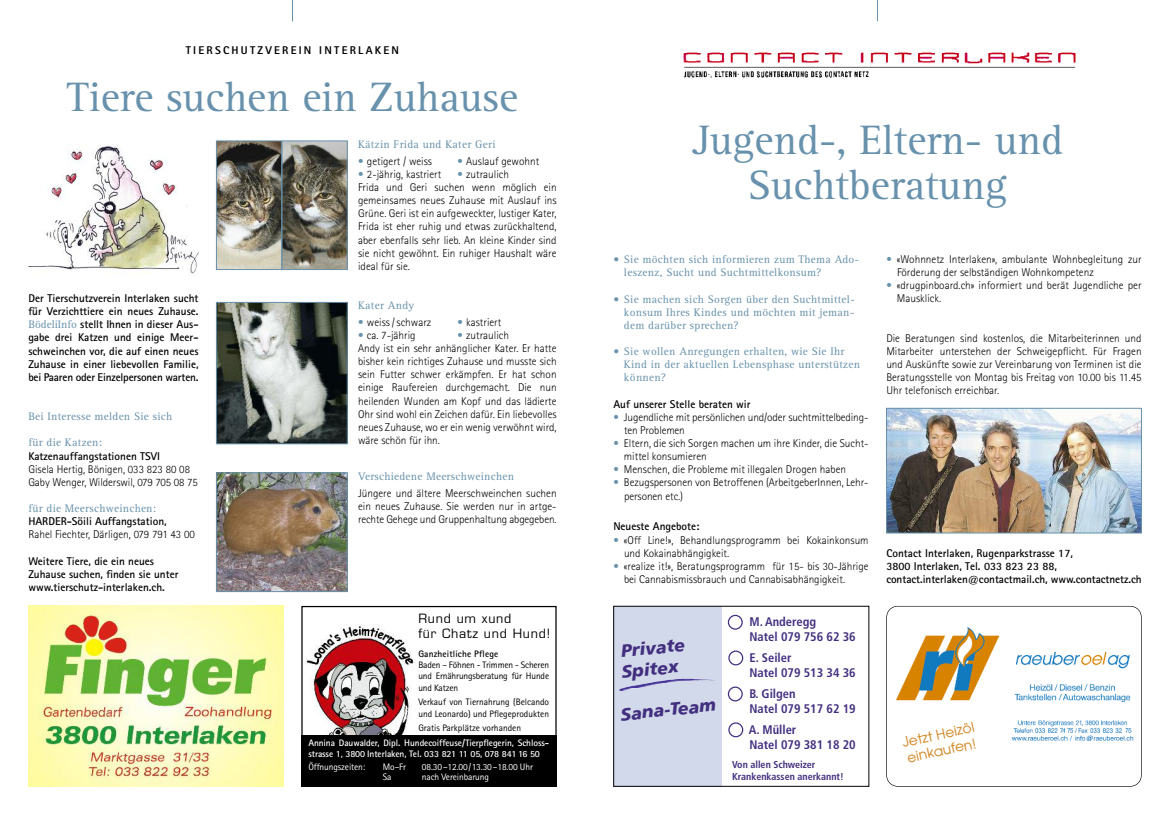
<style>
.page{position:relative;width:1170px;height:815px;background:#fff}
.page>*{position:absolute;margin:0;border:0;box-sizing:border-box;transform-origin:0 0}
.t1{font:42.5px/45px "Rotis Serif";color:#6791ac;text-align:center}
.t2{font:italic 900 17.5px/21px "Frutiger";color:#432f80}
.t3{font:13.75px/16.2px "Avant Garde";color:#d2841f}
.t4{font:700 condensed 12.5px/15px "Frutiger";color:#432f80}
.t5{font:12.5px/15px "Eurostile";letter-spacing:.06em;color:#000}
.t6{font:300 11.25px/13.1px "Rotis Sans Serif";color:#000}
.t7{font:700 11.25px/13.1px "Rotis Sans Serif";color:#000}
.t8{font:11.25px/13.1px "Rotis Serif";letter-spacing:.025em;color:#6791ac}
.t9{font:800 11.25px "Rotis Sans Serif";letter-spacing:.2em;color:#000}
.t10{font:700 condensed 10px/12px "Frutiger";color:#432f80}
.t11{font:9.38px/11.2px "Rotis Sans Serif";color:#000;text-align:justify}
.t12{font:700 9.38px/11.2px "Rotis Sans Serif";letter-spacing:-.01em;color:#fff}
.t13{font:9.38px "Rotis Sans Serif";letter-spacing:-.01em;color:#fff}
.t14{font:700 9.38px "Rotis Sans Serif";letter-spacing:.015em;color:#000}
.s1{font-family:"Rotis Serif";font-weight:400;color:#6791ac}
.s2{color:#6791ac}
</style>
<div class="page">
<svg style="left:292px;top:0;width:1px;height:21px"></svg>
<img style="left:28px;top:144px;width:170px;height:130px">
<img style="left:218px;top:304px;width:127px;height:138px">
<div style="left:216px;top:302px;width:131px;height:142px;border:1px solid #6791ac"></div>
<img style="left:218px;top:143px;width:62px;height:125px">
<div style="left:216px;top:141px;width:66px;height:129px;border:1px solid #6791ac"></div>
<svg style="left:284px;top:143px;width:61px;height:125px;background:#747063"></svg>
<div style="left:282px;top:141px;width:65px;height:129px;border:1px solid #6791ac"></div>
<img style="left:218px;top:475px;width:127px;height:115px">
<div style="left:216px;top:473px;width:131px;height:119px;border:1px solid #6791ac"></div>
<svg style="left:877px;top:0;width:1px;height:21px"></svg>
<img style="left:684px;top:52px;width:392px;height:26px">
<img style="left:888px;top:410px;width:251px;height:121px">
<div style="left:886px;top:408px;width:255px;height:125px;border:1px solid #6791ac"></div>
<img style="left:306px;top:626px;width:109px;height:110px">
<div style="left:301px;top:606px;width:255px;height:181px;border:1px solid #000"></div>
<div style="left:301px;top:736px;width:255px;height:51px;background:#000"></div>
<img style="left:28px;top:606px;width:255px;height:181px">
<img style="left:896px;top:626px;width:238px;height:116px">
<div style="left:886px;top:606px;width:255px;height:181px;border:1px solid #000;border-radius:11px"></div>
<div style="left:613px;top:606px;width:108px;height:181px;background:#d2d9ea"></div>
<img style="left:619px;top:679px;width:103px;height:12px">
<svg style="left:727px;top:615px;width:15px;height:15px"></svg>
<svg style="left:728px;top:651px;width:15px;height:14px"></svg>
<svg style="left:727px;top:687px;width:15px;height:14px"></svg>
<svg style="left:728px;top:722px;width:15px;height:15px"></svg>
<div style="left:613px;top:606px;width:256px;height:181px;border:1px solid #000"></div>
<p class="t9" style="left:186px;top:46px;width:215px">TIERSCHUTZVEREIN INTERLAKEN</p>
<h1 class="t1" style="left:67px;top:79px;width:452px">Tiere suchen ein Zuhause</h1>
<p class="t7" style="left:28px;top:293px;width:172px;text-align:justify">Der Tierschutzverein Interlaken sucht für Verzichttiere ein neues Zuhause.<br><span class="s1">BödeliInfo</span> stellt Ihnen in dieser Aus&shy;gabe drei Katzen und einige Meer&shy;schweinchen vor, die auf einen neues Zuhause in einer liebevollen Familie, bei Paaren oder Einzelpersonen warten.</p>
<p class="t8" style="left:28px;top:411px;width:145px">Bei Interesse melden Sie sich</p>
<p class="t8" style="left:28px;top:437px;width:75px">für die Katzen:</p>
<p class="t7" style="left:28px;top:450px;width:133px">Katzenauffangstationen TSVI</p>
<p class="t6" style="left:28px;top:463px;width:171px">Gisela Hertig, Bönigen, 033 823 80 08<br>Gaby Wenger, Wilderswil, 079 705 08 75</p>
<p class="t8" style="left:28px;top:503px;width:129px">für die Meerschweinchen:</p>
<p class="t7" style="left:28px;top:516px;width:140px">HARDER-Söili Auffangstation,</p>
<p class="t6" style="left:28px;top:529px;width:168px">Rahel Fiechter, Därligen, 079 791 43 00</p>
<p class="t7" style="left:28px;top:555px;width:152px">Weitere Tiere, die ein neues<br>Zuhause suchen, finden sie unter www.tierschutz-interlaken.ch.</p>
<p class="t8" style="left:358px;top:139px;width:139px">Kätzin Frida und Kater Geri</p>
<p class="t6" style="left:358px;top:156px;width:75px"><span class="s2">•</span> getigert / weiss</p>
<p class="t6" style="left:457px;top:156px;width:83px"><span class="s2">•</span> Auslauf gewohnt</p>
<p class="t6" style="left:358px;top:169px;width:85px"><span class="s2">•</span> 2-jährig, kastriert</p>
<p class="t6" style="left:358px;top:169px;width:200px;text-indent:99px"><span class="s2">•</span> zutraulich<br>Frida und Geri suchen wenn möglich ein gemeinsames neues Zuhause mit Auslauf ins Grüne. Geri ist ein aufgeweckter, lustiger Kater, Frida ist eher ruhig und etwas zurückhaltend, aber ebenfalls sehr lieb. An kleine Kinder sind sie nicht gewöhnt. Ein ruhiger Haushalt wäre ideal für sie.</p>
<p class="t8" style="left:358px;top:300px;width:58px">Kater Andy</p>
<p class="t6" style="left:358px;top:317px;width:75px"><span class="s2">•</span> weiss/schwarz</p>
<p class="t6" style="left:457px;top:317px;width:46px"><span class="s2">•</span> kastriert</p>
<p class="t6" style="left:358px;top:330px;width:59px"><span class="s2">•</span> ca. 7-jährig</p>
<p class="t6" style="left:358px;top:330px;width:200px;text-indent:99px"><span class="s2">•</span> zutraulich<br>Andy ist ein sehr anhänglicher Kater. Er hatte bisher kein richtiges Zuhause und musste sich sein Futter schwer erkämpfen. Er hat schon einige Raufereien durchgemacht. Die nun heilenden Wunden am Kopf und das lädierte Ohr sind wohl ein Zeichen dafür. Ein liebevolles neues Zuhause, wo er ein wenig verwöhnt wird, wäre schön für ihn.</p>
<p class="t8" style="left:358px;top:471px;width:157px">Verschiedene Meerschweinchen</p>
<p class="t6" style="left:358px;top:488px;width:200px;text-align:justify">Jüngere und ältere Meerschweinchen suchen ein neues Zuhause. Sie werden nur in artge&shy;rechte Gehege und Gruppenhaltung abgegeben.</p>
<h1 class="t1" style="left:691px;top:121px;width:373px">Jugend-, Eltern- und<br>Suchtberatung</h1>
<p class="t8" style="left:624px;top:254px;width:237px;text-indent:-11px">• Sie möchten sich informieren zum Thema Ado&shy;leszenz, Sucht und Suchtmittelkonsum?</p>
<p class="t8" style="left:624px;top:294px;width:232px;text-align:justify;text-indent:-11px">• Sie machen sich Sorgen über den Suchtmittel&shy;konsum Ihres Kindes und möchten mit jeman&shy;dem darüber sprechen?</p>
<p class="t8" style="left:624px;top:346px;width:237px;text-indent:-11px">• Sie wollen Anregungen erhalten, wie Sie Ihr<br>Kind in der aktuellen Lebensphase unterstützen können?</p>
<p class="t7" style="left:613px;top:398px;width:139px">Auf unserer Stelle beraten wir</p>
<p class="t6" style="left:624px;top:412px;width:246px;text-indent:-11px"><span class="s2">•</span> Jugendliche mit persönlichen und/oder suchtmittelbeding&shy;ten Problemen</p>
<p class="t6" style="left:624px;top:438px;width:246px;text-indent:-11px"><span class="s2">•</span> Eltern, die sich Sorgen machen um ihre Kinder, die Sucht&shy;mittel konsumieren</p>
<p class="t6" style="left:613px;top:464px;width:234px"><span class="s2">•</span> Menschen, die Probleme mit illegalen Drogen haben</p>
<p class="t6" style="left:624px;top:477px;width:246px;text-indent:-11px"><span class="s2">•</span> Bezugspersonen von Betroffenen (ArbeitgeberInnen, Lehr&shy;personen etc.)</p>
<p class="t7" style="left:613px;top:521px;width:88px">Neueste Angebote:</p>
<p class="t6" style="left:624px;top:534px;width:246px;text-indent:-11px"><span class="s2">•</span> «Off Line!», Behandlungsprogramm bei Kokainkonsum und Kokainabhängigkeit.</p>
<p class="t6" style="left:624px;top:561px;width:246px;text-indent:-11px"><span class="s2">•</span> «realize it!», Beratungsprogramm für 15- bis 30-Jährige bei Cannabismissbrauch und Cannabisabhängigkeit.</p>
<p class="t6" style="left:896px;top:254px;width:246px;text-indent:-11px"><span class="s2">•</span> «Wohnnetz Interlaken», ambulante Wohnbegleitung zur<br>Förderung der selbständigen Wohnkompetenz</p>
<p class="t6" style="left:896px;top:280px;width:246px;text-indent:-11px"><span class="s2">•</span> «drugpinboard.ch» informiert und berät Jugendliche per<br>Mausklick.</p>
<p class="t6" style="left:886px;top:332px;width:257px;text-align:justify">Die Beratungen sind kostenlos, die Mitarbeiterinnen und Mitarbeiter unterstehen der Schweigepflicht. Für Fragen und Auskünfte sowie zur Vereinbarung von Terminen ist die Beratungsstelle von Montag bis Freitag von 10.00 bis 11.45<br>Uhr telefonisch erreichbar.</p>
<p class="t7" style="left:886px;top:548px;width:257px">Contact Interlaken, Rugenparkstrasse 17,<br>3800 Interlaken, Tel. 033 823 23 88, contact.interlaken@contactmail.ch, www.contactnetz.ch</p>
<p class="t5" style="left:418px;top:613px;width:133px">Rund um xund<br>für Chatz und Hund!</p>
<p class="t4" style="left:749px;top:615px;width:108px">M. Anderegg<br>Natel 079 756 62 36</p>
<p class="t4" style="left:749px;top:651px;width:108px">E. Seiler<br>Natel 079 513 34 36</p>
<p class="t4" style="left:749px;top:687px;width:108px">B. Gilgen<br>Natel 079 517 62 19</p>
<p class="t4" style="left:748px;top:723px;width:108px">A. Müller<br>Natel 079 381 18 20</p>
<p class="t10" style="left:732px;top:759px;width:113px">Von allen Schweizer<br>Krankenkassen anerkannt!</p>
<h2 class="t2" style="left:618px;top:642px;width:67px;rotate:-6deg">Private<br>Spitex</h2>
<h2 class="t2" style="left:619px;top:705px;width:97px;rotate:-6deg">Sana-Team</h2>
<p class="t14" style="left:418px;top:650px;width:82px">Ganzheitliche Pflege</p>
<p class="t11" style="left:418px;top:660px;width:132px">Baden – Föhnen - Trimmen - Scheren und Ernährungsberatung für Hunde und Katzen</p>
<p class="t11" style="left:418px;top:698px;width:132px">Verkauf von Tiernahrung (Belcando und Leonardo) und Pflegeprodukten</p>
<p class="t11" style="left:418px;top:724px;width:104px">Gratis Parkplätze vorhanden</p>
<p class="t3" style="left:900px;top:734px;width:75px;rotate:-12deg">Jetzt Heizöl einkaufen!</p>
<p class="t12" style="left:308px;top:738px;width:242px">Annina Dauwalder, Dipl. Hundecoiffeuse/Tierpflegerin, Schloss&shy;strasse 1, 3800 Interlaken, Tel. 033 821 11 05, 078 841 16 50</p>
<p class="t13" style="left:308px;top:764px;width:58px">Öffnungszeiten:</p>
<p class="t13" style="left:383px;top:764px;width:25px">Mo–Fr</p>
<p class="t13" style="left:422px;top:764px;width:112px">08.30–12.00/13.30–18.00 Uhr</p>
<p class="t13" style="left:383px;top:774px;width:10px">Sa</p>
<p class="t13" style="left:422px;top:774px;width:69px">nach Vereinbarung</p>
</div>
